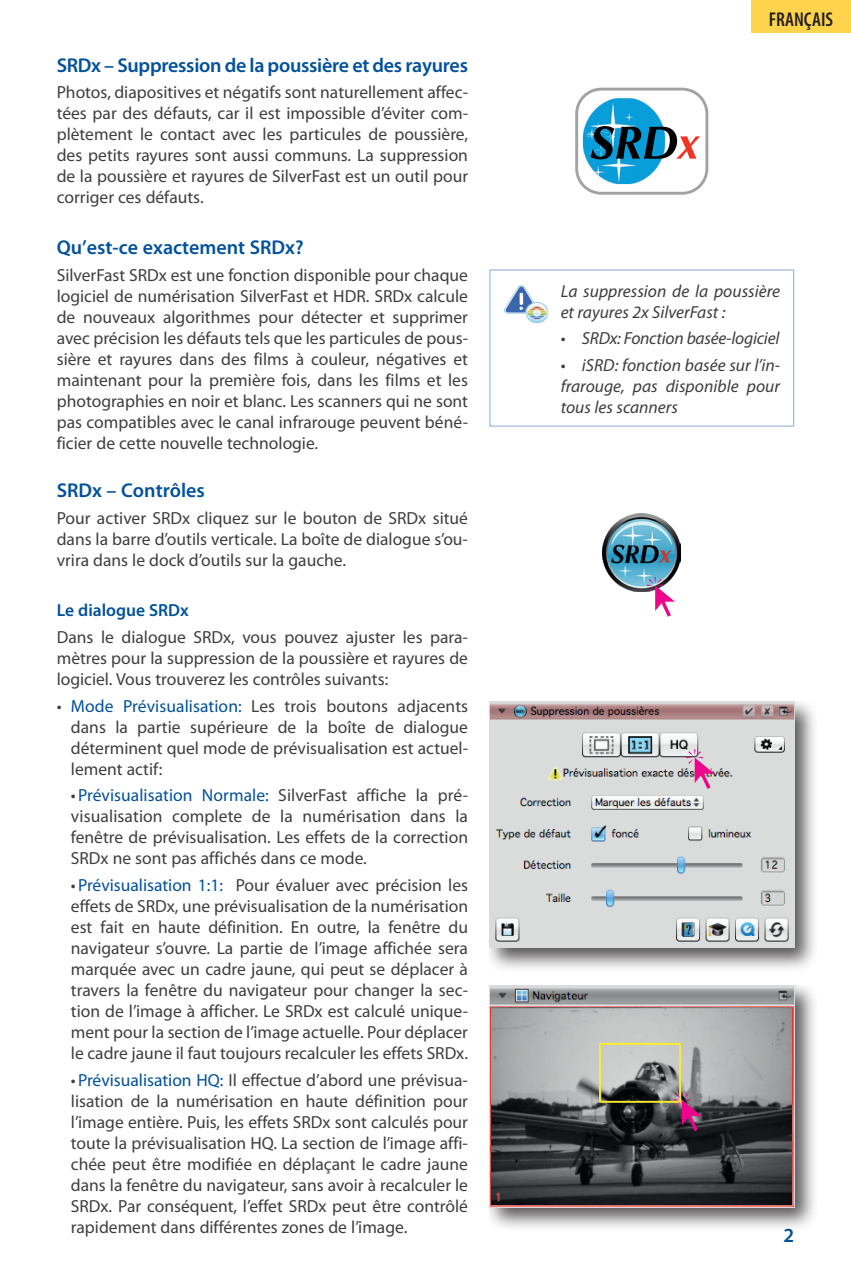
<style>
.page{position:relative;width:851px;height:1276px;background:#fff}
.page>*{position:absolute;margin:0;border:0;box-sizing:border-box;transform-origin:0 0}
.t1{font:600 20px "Myriad Pro";letter-spacing:-.015em;color:#01519b}
.t2{font:600 condensed 20px "Myriad Pro";color:#231f20}
.t3{font:17.5px/21px "Myriad Pro";color:#3e3e3f;text-align:justify}
.t4{font:italic 17.5px/21px "Myriad Pro";color:#3e3e3f}
.t5{font:600 17.5px "Myriad Pro";color:#01519b}
.s1{color:#01519b}
.s2{font-style:normal}
</style>
<div class="page">
<div style="left:750px;top:0;width:100px;height:33px;background:#fed44d"></div>
<svg style="left:575px;top:88px;width:133px;height:107px"></svg>
<div style="left:489px;top:269px;width:305px;height:158px;border:1px solid #a4badf"></div>
<img style="left:504px;top:285px;width:44px;height:39px">
<img style="left:602px;top:513px;width:78px;height:78px">
<svg style="left:646px;top:577px;width:29px;height:40px"></svg>
<div style="left:489px;top:702px;width:330px;height:271px;background:#231f20;opacity:.75"></div>
<img style="left:489px;top:702px;width:305px;height:246px">
<svg style="left:686px;top:749px;width:28px;height:40px"></svg>
<div style="left:489px;top:985px;width:330px;height:247px;background:#231f20;opacity:.75"></div>
<img style="left:489px;top:985px;width:305px;height:222px">
<svg style="left:673px;top:1091px;width:28px;height:40px"></svg>
<p class="t1" style="left:57px;top:52px;width:413px">SRDx – Suppression de la poussière et des rayures</p>
<p class="t3" style="left:57px;top:82px;width:413px">Photos, diapositives et négatifs sont naturellement affec&shy;tées par des défauts, car il est impossible d’éviter com&shy;plètement le contact avec les particules de poussière, des petits rayures sont aussi communs. La suppression de la poussière et rayures de SilverFast est un outil pour corriger ces défauts.</p>
<p class="t1" style="left:57px;top:235px;width:248px">Qu’est-ce exactement SRDx?</p>
<p class="t3" style="left:57px;top:264px;width:413px">SilverFast SRDx est une fonction disponible pour chaque logiciel de numérisation SilverFast et HDR. SRDx calcule de nouveaux algorithmes pour détecter et supprimer avec précision les défauts tels que les particules de pous&shy;sière et rayures dans des films à couleur, négatives et maintenant pour la première fois, dans les films et les photographies en noir et blanc. Les scanners qui ne sont pas compatibles avec le canal infrarouge peuvent béné&shy;ficier de cette nouvelle technologie.</p>
<p class="t1" style="left:57px;top:477px;width:150px">SRDx – Contrôles</p>
<p class="t3" style="left:57px;top:507px;width:412px">Pour activer SRDx cliquez sur le bouton de SRDx situé dans la barre d’outils verticale. La boîte de dialogue s’ou&shy;vrira dans le dock d’outils sur la gauche.</p>
<p class="t5" style="left:57px;top:599px;width:133px">Le dialogue SRDx</p>
<p class="t3" style="left:57px;top:626px;width:413px">Dans le dialogue SRDx, vous pouvez ajuster les para&shy;mètres pour la suppression de la poussière et rayures de logiciel. Vous trouverez les contrôles suivants:</p>
<p class="t3" style="left:71px;top:695px;width:398px;text-indent:-14px">• <span class="s1">Mode Prévisualisation:</span> Les trois boutons adjacents dans la partie supérieure de la boîte de dialogue déterminent quel mode de prévisualisation est actuel&shy;lement actif:</p>
<p class="t3" style="left:71px;top:784px;width:398px">•<span class="s1">Prévisualisation Normale:</span> SilverFast affiche la pré&shy;visualisation complete de la numérisation dans la fenêtre de prévisualisation. Les effets de la correction SRDx ne sont pas affichés dans ce mode.</p>
<p class="t3" style="left:71px;top:874px;width:398px">•<span class="s1">Prévisualisation 1:1:</span> Pour évaluer avec précision les effets de SRDx, une prévisualisation de la numérisation est fait en haute définition. En outre, la fenêtre du navigateur s’ouvre. La partie de l’image affichée sera marquée avec un cadre jaune, qui peut se déplacer à travers la fenêtre du navigateur pour changer la sec&shy;tion de l’image à afficher. Le SRDx est calculé unique&shy;ment pour la section de l’image actuelle. Pour déplacer le cadre jaune il faut toujours recalculer les effets SRDx.</p>
<p class="t3" style="left:71px;top:1069px;width:398px">•<span class="s1">Prévisualisation HQ:</span> Il effectue d’abord une prévisua&shy;lisation de la numérisation en haute définition pour l’image entière. Puis, les effets SRDx sont calculés pour toute la prévisualisation HQ. La section de l’image affi&shy;chée peut être modifiée en déplaçant le cadre jaune dans la fenêtre du navigateur, sans avoir à recalculer le SRDx. Par conséquent, l’effet SRDx peut être contrôlé rapidement dans différentes zones de l’image.</p>
<p class="t2" style="left:768px;top:7px;width:66px">FRANÇAIS</p>
<p class="t4" style="left:560px;top:280px;width:221px">La suppression de la poussière et rayures 2x SilverFast :</p>
<p class="t4" style="left:560px;top:328px;width:220px"><span class="s2">•</span> SRDx: Fonction basée-logiciel</p>
<p class="t4" style="left:560px;top:354px;width:221px;text-align:justify"><span class="s2">•</span> iSRD: fonction basée sur l’in&shy;frarouge, pas disponible pour tous les scanners</p>
<p class="t1" style="left:783px;top:1222px;width:12px">2</p>
</div>
